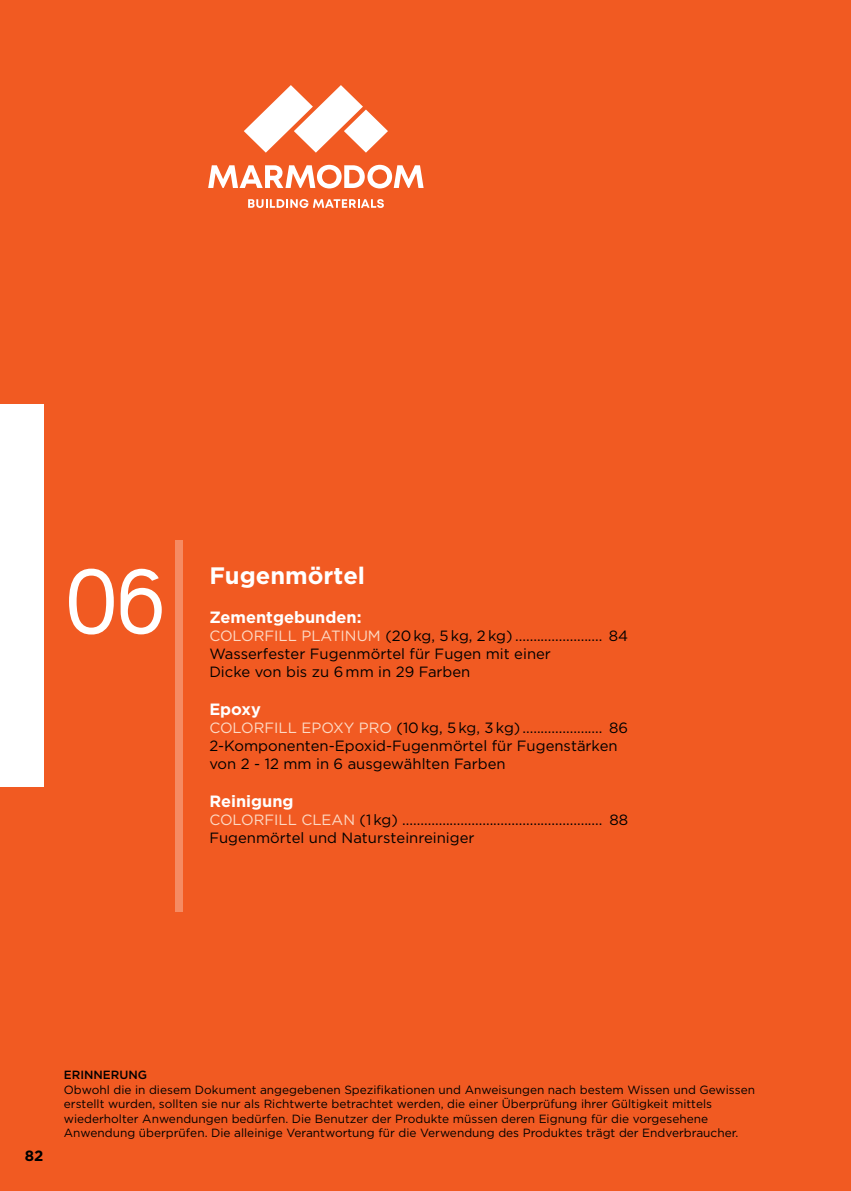
<style>
.page{position:relative;width:851px;height:1191px;background:#fff}
.page>*{position:absolute;margin:0;border:0;box-sizing:border-box;transform-origin:0 0}
.t1{font:91.5px "Numbers Deuce";color:#fff}
.t2{font:700 23.7px "Gotham Greek";color:#fff}
.t3{font:700 16.35px "Gotham Greek";color:#fff}
.t4{font:700 15px "Gotham Greek";color:#000}
.t5{font:14.85px/18px "Gotham Greek";color:#000}
.t6{font:11.85px/14.4px "Gotham Greek";color:#000}
.t7{font:500 11.85px "Gotham Greek";color:#000}
.s1{color:#fddac5}
</style>
<div class="page">
<div style="left:0;top:0;width:850px;height:1191px;background:#f15a22"></div>
<div style="left:0;top:404px;width:43px;height:383px;background:#fff"></div>
<div style="left:175px;top:540px;width:8px;height:372px;background:#f58b63"></div>
<svg style="left:248px;top:199px;width:136px;height:9px"></svg>
<svg style="left:208px;top:165px;width:215px;height:23px"></svg>
<svg style="left:244px;top:85px;width:144px;height:68px"></svg>
<h1 class="t1" style="left:64px;top:557px;width:104px">06</h1>
<h2 class="t2" style="left:209px;top:562px;width:157px">Fugenmörtel</h2>
<h3 class="t3" style="left:209px;top:608px;width:154px">Zementgebunden:</h3>
<p class="t5" style="left:209px;top:627px;width:420px"><span class="s1">COLORFILL PLATINUM</span> (20 kg, 5 kg, 2 kg) ........................ 84<br>Wasserfester Fugenmörtel für Fugen mit einer<br>Dicke von bis zu 6 mm in 29 Farben</p>
<h3 class="t3" style="left:209px;top:700px;width:53px">Epoxy</h3>
<p class="t5" style="left:209px;top:719px;width:420px"><span class="s1">COLORFILL EPOXY PRO</span> (10 kg, 5 kg, 3 kg) ...................... 86<br>2-Komponenten-Epoxid-Fugenmörtel für Fugenstärken von 2 - 12 mm in 6 ausgewählten Farben</p>
<h3 class="t3" style="left:209px;top:792px;width:86px">Reinigung</h3>
<p class="t5" style="left:209px;top:810px;width:420px"><span class="s1">COLORFILL CLEAN</span> (1 kg) ....................................................... 88<br>Fugenmörtel und Natursteinreiniger</p>
<p class="t4" style="left:25px;top:1147px;width:20px">82</p>
<p class="t7" style="left:64px;top:1068px;width:85px">ERINNERUNG</p>
<p class="t6" style="left:64px;top:1082px;width:692px">Obwohl die in diesem Dokument angegebenen Spezifikationen und Anweisungen nach bestem Wissen und Gewissen erstellt wurden, sollten sie nur als Richtwerte betrachtet werden, die einer Überprüfung ihrer Gültigkeit mittels wiederholter Anwendungen bedürfen. Die Benutzer der Produkte müssen deren Eignung für die vorgesehene Anwendung überprüfen. Die alleinige Verantwortung für die Verwendung des Produktes trägt der Endverbraucher.</p>
</div>
